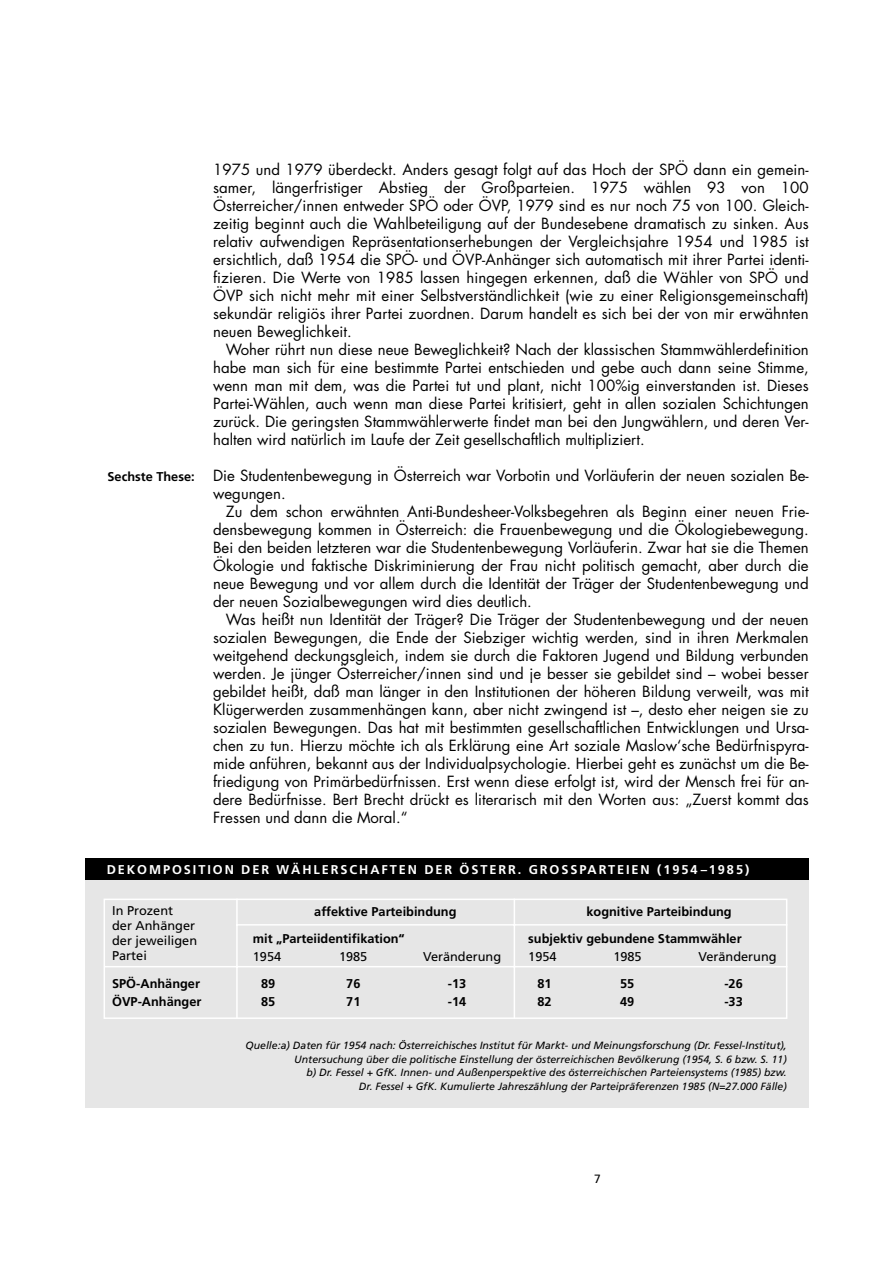
<style>
.page{position:relative;width:893px;height:1263px;background:#fff}
.page>*{position:absolute;margin:0;border:0;box-sizing:border-box;transform-origin:0 0}
.t1{font:15px/18px "Futura";color:#000;text-align:justify}
.t2{font:700 12.75px/18px "Frutiger";color:#000}
.t3{font:12.75px/15px "Frutiger";color:#000}
.t4{font:700 12.75px "Frutiger";letter-spacing:.15em;color:#fff}
.t5{font:12px "Frutiger";color:#000}
.t6{font:italic 10.5px/13.5px "Frutiger";color:#000;text-align:right}
</style>
<div class="page">
<div style="left:85px;top:876px;width:723px;height:232px;background:#e6e6e6"></div>
<div style="left:104px;top:899px;width:683px;height:120px;border:2px solid #fff"></div>
<div style="left:85px;top:858px;width:723px;height:21px;background:#000"></div>
<hr style="left:513px;top:899px;width:2px;height:120px;background:#fff">
<hr style="left:236px;top:899px;width:2px;height:119px;background:#fff">
<hr style="left:237px;top:924px;width:550px;height:2px;background:#fff">
<hr style="left:104px;top:966px;width:683px;height:1px;background:#fff">
<p class="t2" style="left:107px;top:468px;width:89px">Sechste These:</p>
<p class="t1" style="left:213px;top:162px;width:597px">1975 und 1979 überdeckt. Anders gesagt folgt auf das Hoch der SPÖ dann ein gemein&shy;samer, längerfristiger Abstieg der Großparteien. 1975 wählen 93 von 100<br>Österreicher/innen entweder SPÖ oder ÖVP, 1979 sind es nur noch 75 von 100. Gleich&shy;zeitig beginnt auch die Wahlbeteiligung auf der Bundesebene dramatisch zu sinken. Aus relativ aufwendigen Repräsentationserhebungen der Vergleichsjahre 1954 und 1985 ist ersichtlich, daß 1954 die SPÖ- und ÖVP-Anhänger sich automatisch mit ihrer Partei identi&shy;fizieren. Die Werte von 1985 lassen hingegen erkennen, daß die Wähler von SPÖ und ÖVP sich nicht mehr mit einer Selbstverständlichkeit (wie zu einer Religionsgemeinschaft) sekundär religiös ihrer Partei zuordnen. Darum handelt es sich bei der von mir erwähnten neuen Beweglichkeit.</p>
<p class="t1" style="left:213px;top:342px;width:597px;text-indent:13px">Woher rührt nun diese neue Beweglichkeit? Nach der klassischen Stammwählerdefinition habe man sich für eine bestimmte Partei entschieden und gebe auch dann seine Stimme, wenn man mit dem, was die Partei tut und plant, nicht 100%ig einverstanden ist. Dieses Partei-Wählen, auch wenn man diese Partei kritisiert, geht in allen sozialen Schichtungen zurück. Die geringsten Stammwählerwerte findet man bei den Jungwählern, und deren Ver&shy;halten wird natürlich im Laufe der Zeit gesellschaftlich multipliziert.</p>
<p class="t1" style="left:213px;top:468px;width:597px">Die Studentenbewegung in Österreich war Vorbotin und Vorläuferin der neuen sozialen Be&shy;wegungen.</p>
<p class="t1" style="left:213px;top:504px;width:597px;text-indent:13px">Zu dem schon erwähnten Anti-Bundesheer-Volksbegehren als Beginn einer neuen Frie&shy;densbewegung kommen in Österreich: die Frauenbewegung und die Ökologiebewegung.<br>Bei den beiden letzteren war die Studentenbewegung Vorläuferin. Zwar hat sie die Themen Ökologie und faktische Diskriminierung der Frau nicht politisch gemacht, aber durch die neue Bewegung und vor allem durch die Identität der Träger der Studentenbewegung und der neuen Sozialbewegungen wird dies deutlich.</p>
<p class="t1" style="left:213px;top:612px;width:597px;text-indent:13px">Was heißt nun Identität der Träger? Die Träger der Studentenbewegung und der neuen sozialen Bewegungen, die Ende der Siebziger wichtig werden, sind in ihren Merkmalen weitgehend deckungsgleich, indem sie durch die Faktoren Jugend und Bildung verbunden werden. Je jünger Österreicher/innen sind und je besser sie gebildet sind – wobei besser gebildet heißt, daß man länger in den Institutionen der höheren Bildung verweilt, was mit Klügerwerden zusammenhängen kann, aber nicht zwingend ist –, desto eher neigen sie zu sozialen Bewegungen. Das hat mit bestimmten gesellschaftlichen Entwicklungen und Ursa&shy;chen zu tun. Hierzu möchte ich als Erklärung eine Art soziale Maslow‘sche Bedürfnispyra&shy;mide anführen, bekannt aus der Individualpsychologie. Hierbei geht es zunächst um die Be&shy;friedigung von Primärbedürfnissen. Erst wenn diese erfolgt ist, wird der Mensch frei für an&shy;dere Bedürfnisse. Bert Brecht drückt es literarisch mit den Worten aus: „Zuerst kommt das Fressen und dann die Moral.“</p>
<p class="t4" style="left:107px;top:864px;width:644px">DEKOMPOSITION DER WÄHLERSCHAFTEN DER ÖSTERR. GROSSPARTEIEN (1954–1985)</p>
<p class="t3" style="left:112px;top:904px;width:86px">In Prozent<br>der Anhänger der jeweiligen<br>Partei</p>
<p class="t2" style="left:112px;top:975px;width:91px">SPÖ-Anhänger<br>ÖVP-Anhänger</p>
<p class="t2" style="left:314px;top:903px;width:144px">affektive Parteibindung</p>
<p class="t2" style="left:586px;top:903px;width:147px">kognitive Parteibindung</p>
<p class="t2" style="left:253px;top:930px;width:153px">mit „Parteiidentifikation“</p>
<p class="t3" style="left:253px;top:950px;width:30px">1954</p>
<p class="t3" style="left:339px;top:950px;width:30px">1985</p>
<p class="t3" style="left:423px;top:950px;width:80px">Veränderung</p>
<p class="t2" style="left:528px;top:930px;width:215px">subjektiv gebundene Stammwähler</p>
<p class="t3" style="left:528px;top:950px;width:30px">1954</p>
<p class="t3" style="left:613px;top:950px;width:30px">1985</p>
<p class="t3" style="left:698px;top:950px;width:80px">Veränderung</p>
<p class="t2" style="left:261px;top:975px;width:16px">89</p>
<p class="t2" style="left:346px;top:975px;width:16px">76</p>
<p class="t2" style="left:448px;top:975px;width:20px">-13</p>
<p class="t2" style="left:537px;top:975px;width:16px">81</p>
<p class="t2" style="left:620px;top:975px;width:16px">55</p>
<p class="t2" style="left:724px;top:975px;width:20px">-26</p>
<p class="t2" style="left:261px;top:993px;width:16px">85</p>
<p class="t2" style="left:346px;top:993px;width:16px">71</p>
<p class="t2" style="left:448px;top:993px;width:20px">-14</p>
<p class="t2" style="left:537px;top:993px;width:16px">82</p>
<p class="t2" style="left:620px;top:993px;width:16px">49</p>
<p class="t2" style="left:724px;top:993px;width:20px">-33</p>
<p class="t6" style="left:246px;top:1040px;width:542px">Quelle:a) Daten für 1954 nach: Österreichisches Institut für Markt- und Meinungsforschung (Dr. Fessel-Institut), Untersuchung über die politische Einstellung der österreichischen Bevölkerung (1954, S. 6 bzw. S. 11)<br>b) Dr. Fessel + GfK. Innen- und Außenperspektive des österreichischen Parteiensystems (1985) bzw.<br>Dr. Fessel + GfK. Kumulierte Jahreszählung der Parteipräferenzen 1985 (N=27.000 Fälle)</p>
<p class="t5" style="left:594px;top:1174px;width:8px">7</p>
</div>
